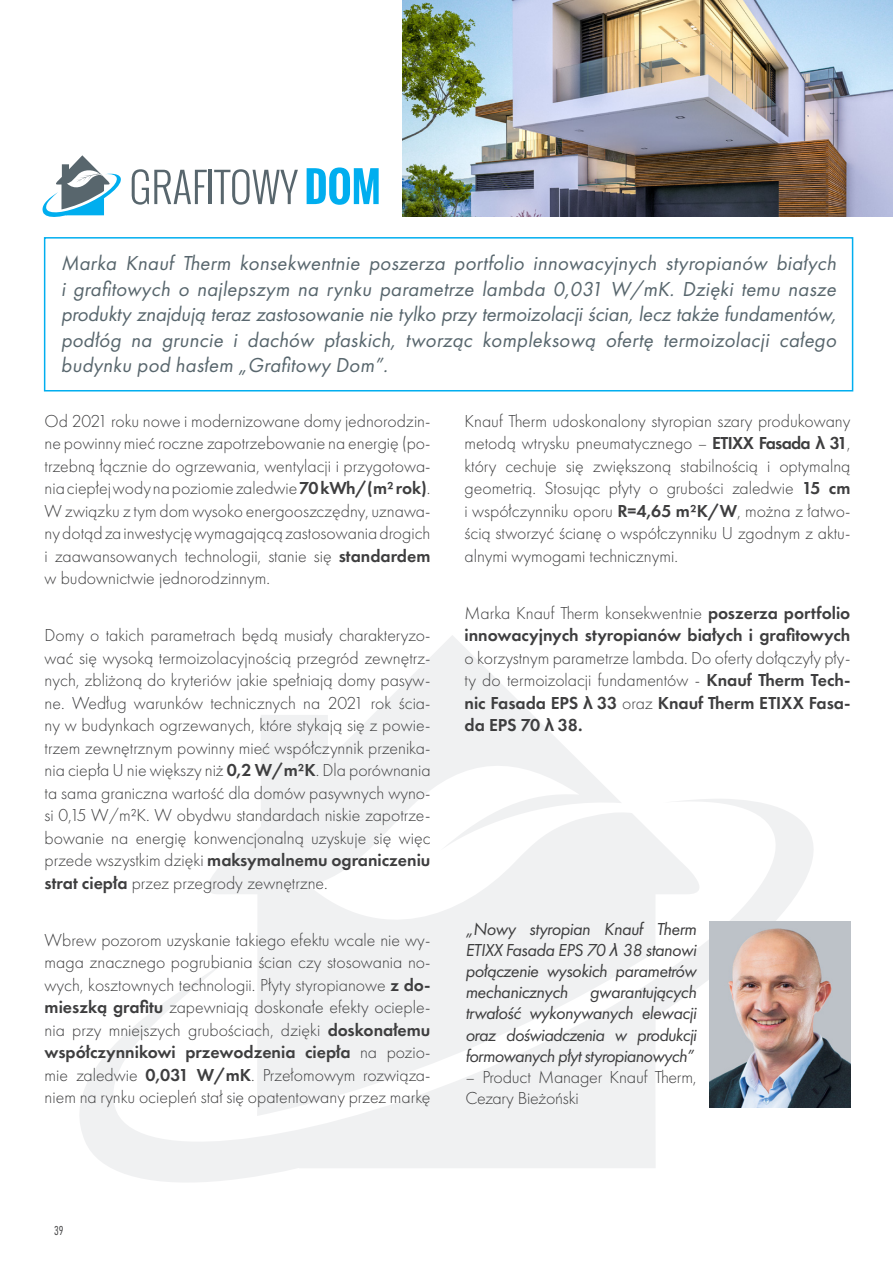
<style>
.page{position:relative;width:893px;height:1263px;background:#fff}
.page>*{position:absolute;margin:0;border:0;box-sizing:border-box;transform-origin:0 0}
.t1{font:21px/25.5px "Futura PT";color:#58666d;text-align:justify}
.t2{font:300 18px/22.5px "Futura PT";color:#3e3e3f;text-align:justify}
.t3{font:600 18px/22.5px "Futura PT";color:#3e3e3f;text-align:justify}
.t4{font:italic 18px/21px "Futura PT";letter-spacing:-.035em;color:#3e3e3f;text-align:justify}
.t5{font:13.5px "Futura PT Cond";color:#3e3e3f;scale:.95 1}
.s1{font-weight:600}
.s2{font-family:"Arial";font-weight:700}
.s3{font-weight:300}
.s4{font-family:"Arial"}
</style>
<div class="page">
<img style="left:403px;top:0;width:490px;height:217px">
<svg style="left:80px;top:799px;width:735px;height:383px"></svg>
<svg style="left:191px;top:635px;width:528px;height:481px;fill:#f0f1f2"></svg>
<div style="left:44px;top:237px;width:809px;height:154px;border:2px solid #00aeef"></div>
<img style="left:709px;top:922px;width:141px;height:185px">
<svg style="left:132px;top:169px;width:75px;height:36px"></svg>
<hr style="left:209px;top:170px;width:3px;height:34px;background:#58666d">
<svg style="left:214px;top:169px;width:84px;height:36px"></svg>
<svg style="left:307px;top:167px;width:72px;height:38px"></svg>
<svg style="left:42px;top:155px;width:79px;height:62px"></svg>
<p class="t1" style="left:61px;top:250px;width:780px">Marka Knauf Therm konsekwentnie poszerza portfolio innowacyjnych styropianów białych i grafitowych o najlepszym na rynku parametrze lambda 0,031 W/mK. Dzięki temu nasze produkty znajdują teraz zastosowanie nie tylko przy termoizolacji ścian, lecz także fundamentów, podłóg na gruncie i dachów płaskich, tworząc kompleksową ofertę termoizolacji całego budynku pod hasłem „Grafitowy Dom”.</p>
<p class="t2" style="left:45px;top:410px;width:387px">Od 2021 roku nowe i modernizowane domy jednorodzin&shy;ne powinny mieć roczne zapotrzebowanie na energię (po&shy;trzebną łącznie do ogrzewania, wentylacji i przygotowa&shy;nia ciepłej wody na poziomie zaledwie <span class="s1">70 kWh/(m² rok)</span>.<br>W związku z tym dom wysoko energooszczędny, uznawa&shy;ny dotąd za inwestycję wymagającą zastosowania drogich i zaawansowanych technologii, stanie się <span class="s1">standardem </span>w budownictwie jednorodzinnym.</p>
<p class="t2" style="left:45px;top:624px;width:387px">Domy o takich parametrach będą musiały charakteryzo&shy;wać się wysoką termoizolacyjnością przegród zewnętrz&shy;nych, zbliżoną do kryteriów jakie spełniają domy pasyw&shy;ne. Według warunków technicznych na 2021 rok ścia&shy;ny w budynkach ogrzewanych, które stykają się z powie&shy;trzem zewnętrznym powinny mieć współczynnik przenika&shy;nia ciepła U nie większy niż <span class="s1">0,2 W/m²K</span>. Dla porównania ta sama graniczna wartość dla domów pasywnych wyno&shy;si 0,15 W/m²K. W obydwu standardach niskie zapotrze&shy;bowanie na energię konwencjonalną uzyskuje się więc przede wszystkim dzięki <span class="s1">maksymalnemu ograniczeniu strat ciepła</span> przez przegrody zewnętrzne.</p>
<p class="t2" style="left:45px;top:928px;width:387px">Wbrew pozorom uzyskanie takiego efektu wcale nie wy&shy;maga znacznego pogrubiania ścian czy stosowania no&shy;wych, kosztownych technologii. Płyty styropianowe <span class="s1">z do&shy;mieszką grafitu</span> zapewniają doskonałe efekty ocieple&shy;nia przy mniejszych grubościach, dzięki <span class="s1">doskonałemu współczynnikowi przewodzenia ciepła</span> na pozio&shy;mie zaledwie <span class="s1">0,031 W/mK</span>. Przełomowym rozwiąza&shy;niem na rynku ociepleń stał się opatentowany przez markę</p>
<p class="t2" style="left:464px;top:410px;width:387px">Knauf Therm udoskonalony styropian szary produkowany metodą wtrysku pneumatycznego – <span class="s1">ETIXX Fasada</span> <span class="s2">λ</span> <span class="s1">31</span>, który cechuje się zwiększoną stabilnością i optymalną geometrią. Stosując płyty o grubości zaledwie <span class="s1">15 cm </span>i współczynniku oporu <span class="s1">R=4,65 m²K/W</span>, można z łatwo&shy;ścią stworzyć ścianę o współczynniku U zgodnym z aktu&shy;alnymi wymogami technicznymi.</p>
<p class="t3" style="left:464px;top:601px;width:387px"><span class="s3">Marka Knauf Therm konsekwentnie</span> poszerza portfolio innowacyjnych styropianów białych i grafitowych <span class="s3">o korzystnym parametrze lambda. Do oferty dołączyły pły&shy;ty do termoizolacji fundamentów -</span> Knauf Therm Tech&shy;nic Fasada EPS <span class="s2">λ</span> 33 <span class="s3">oraz</span> Knauf Therm ETIXX Fasa&shy;da EPS 70 <span class="s2">λ</span> 38.</p>
<p class="t4" style="left:465px;top:919px;width:233px">„Nowy styropian Knauf Therm ETIXX Fasada EPS 70 <span class="s4">λ</span> 38 stanowi połączenie wysokich parametrów mechanicznych gwarantujących trwałość wykonywanych elewacji oraz doświadczenia w produkcji formowanych płyt styropianowych”</p>
<p class="t2" style="left:465px;top:1066px;width:233px;line-height:21px">– Product Manager Knauf Therm,<br>Cezary Bieżoński</p>
<p class="t5" style="left:54px;top:1223px;width:12px">39</p>
</div>
